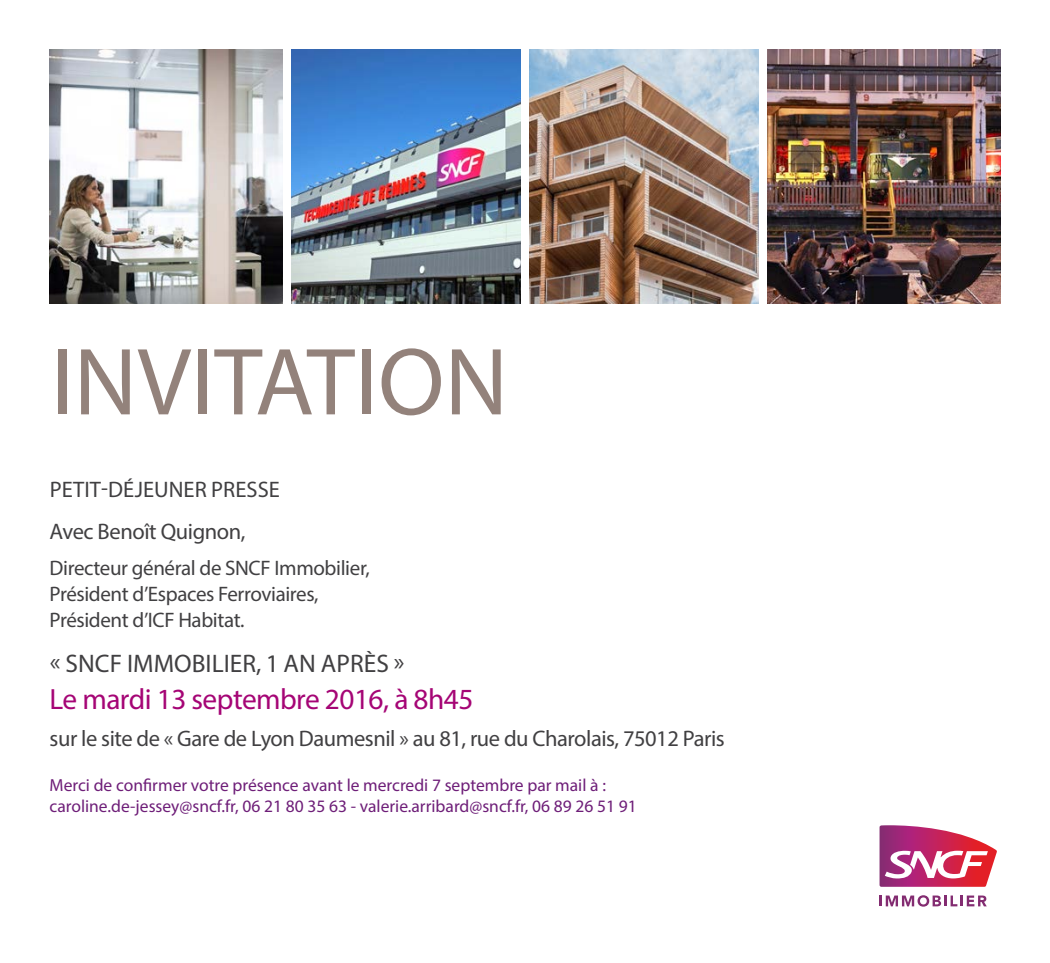
<style>
.page{position:relative;width:1050px;height:963px;background:#fff}
.page>*{position:absolute;margin:0;border:0;box-sizing:border-box;transform-origin:0 0}
.t1{font:96.25px "Myriad Pro";color:#93827b}
.t2{font:29.31px "Myriad Pro";letter-spacing:-.02em;color:#a50575}
.t3{font:25.46px "Myriad Pro";color:#414042}
.t4{font:22.49px "Myriad Pro";letter-spacing:-.02em;color:#414042}
.t5{font:22.49px/41.9px "Myriad Pro";color:#414042}
.t6{font:21px/26.2px "Myriad Pro";letter-spacing:-.02em;color:#414042}
.t7{font:17.5px/21px "Myriad Pro";color:#6e1e78}
</style>
<div class="page">
<svg style="left:879px;top:825px;width:118px;height:61px"></svg>
<svg style="left:879px;top:895px;width:108px;height:11px"></svg>
<img style="left:50px;top:50px;width:950px;height:253px">
<div style="left:284px;top:45px;width:7px;height:261px;background:#fff"></div>
<div style="left:521px;top:45px;width:8px;height:261px;background:#fff"></div>
<div style="left:759px;top:45px;width:7px;height:261px;background:#fff"></div>
<h1 class="t1" style="left:51px;top:323px;width:459px">invitation</h1>
<p class="t5" style="left:50px;top:468px;width:232px">Petit-déjeuner presse<br>Avec Benoît Quignon,</p>
<p class="t6" style="left:50px;top:554px;width:322px">Directeur général de SNCF I mmobilier,<br>Président d’Espaces Ferroviaires,<br>Président d’ICF Habitat.</p>
<h3 class="t3" style="left:50px;top:648px;width:356px">« Sncf immobilier, 1 an après »</h3>
<h2 class="t2" style="left:50px;top:681px;width:425px">Le mardi 13 septembre 2016, à 8h45</h2>
<p class="t4" style="left:50px;top:724px;width:677px">sur le site de « Gare de Lyon Daumesnil » au 81, rue du Charolais, 75012 Paris</p>
<p class="t7" style="left:50px;top:774px;width:589px">Merci de confirmer votre présence avant le mercredi 7 septembre par mail à : caroline.de-jessey@sncf.fr, 06 21 80 35 63 - valerie.arribard@sncf.fr, 06 89 26 51 91</p>
</div>
